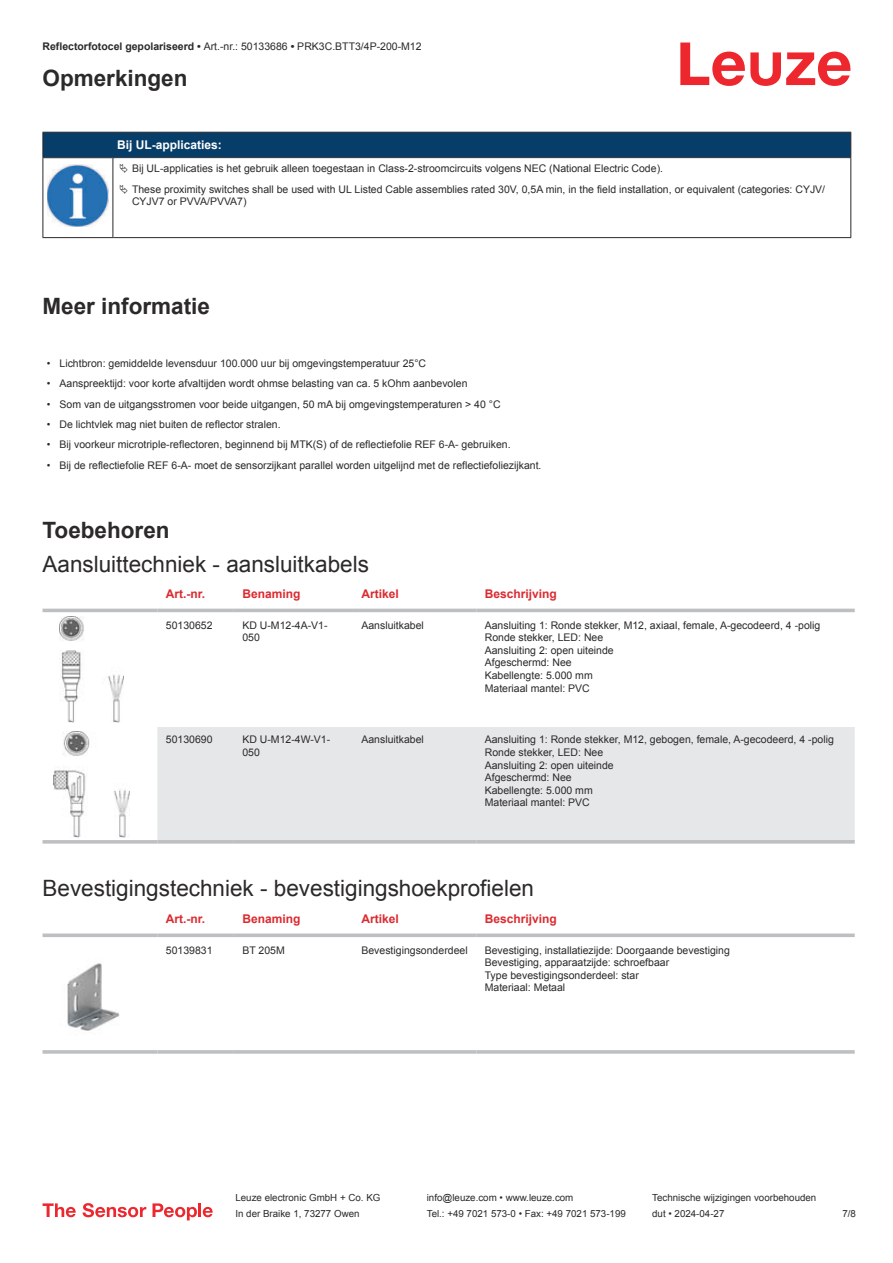
<style>
.page{position:relative;width:893px;height:1263px;background:#fff}
.page>*{position:absolute;margin:0;border:0;box-sizing:border-box;transform-origin:0 0}
.t1{font:22.5px "Arial";color:#2b292a}
.t2{font:700 22.5px "Arial";color:#2b292a}
.t3{font:700 12px "Arial";color:#db2a30}
.t4{font:700 12px "Arial";color:#fff}
.t5{font:10.5px/12.6px "Arial";color:#2b292a}
.t6{font:9.75px "Arial";color:#2b292a}
.s1{font-weight:700}
</style>
<div class="page">
<svg style="left:680px;top:43px;width:170px;height:43px"></svg>
<svg style="left:43px;top:608px;width:812px;height:230px"></svg>
<div style="left:157px;top:727px;width:698px;height:113px;background:#e6e7e9"></div>
<hr style="left:43px;top:609px;width:114px;height:3px;background:#bdbfc1">
<hr style="left:157px;top:609px;width:77px;height:3px;background:#bdbfc1">
<hr style="left:234px;top:609px;width:119px;height:3px;background:#bdbfc1">
<hr style="left:353px;top:609px;width:123px;height:3px;background:#bdbfc1">
<hr style="left:476px;top:609px;width:379px;height:3px;background:#bdbfc1">
<svg style="left:43px;top:840px;width:114px;height:4px"></svg>
<svg style="left:157px;top:840px;width:77px;height:4px"></svg>
<svg style="left:234px;top:840px;width:119px;height:4px"></svg>
<svg style="left:353px;top:840px;width:123px;height:4px"></svg>
<svg style="left:476px;top:840px;width:379px;height:4px;background:#c3c5c7"></svg>
<img style="left:59px;top:616px;width:65px;height:107px">
<img style="left:54px;top:731px;width:75px;height:106px">
<svg style="left:43px;top:933px;width:114px;height:4px"></svg>
<svg style="left:157px;top:933px;width:77px;height:4px"></svg>
<svg style="left:234px;top:933px;width:119px;height:4px"></svg>
<svg style="left:353px;top:933px;width:123px;height:4px"></svg>
<svg style="left:476px;top:933px;width:379px;height:4px;background:#c5c7c9"></svg>
<svg style="left:43px;top:1050px;width:114px;height:4px"></svg>
<hr style="left:157px;top:1050px;width:77px;height:4px;background:#c5c7c9">
<svg style="left:234px;top:1050px;width:119px;height:4px"></svg>
<svg style="left:353px;top:1050px;width:123px;height:4px"></svg>
<hr style="left:476px;top:1050px;width:379px;height:4px;background:#c5c7c9">
<img style="left:67px;top:963px;width:53px;height:68px">
<svg style="left:43px;top:1203px;width:33px;height:14px"></svg>
<svg style="left:83px;top:1203px;width:63px;height:14px"></svg>
<svg style="left:153px;top:1203px;width:44px;height:17px"></svg>
<hr style="left:198px;top:1203px;width:3px;height:14px;background:#ed272d">
<svg style="left:203px;top:1207px;width:10px;height:10px"></svg>
<hr style="left:43px;top:158px;width:1px;height:75px;background:#2b292a">
<hr style="left:113px;top:158px;width:1px;height:75px;background:#2b292a">
<hr style="left:850px;top:158px;width:1px;height:75px;background:#2b292a">
<hr style="left:43px;top:237px;width:70px;height:1px;background:#2b292a">
<hr style="left:113px;top:237px;width:738px;height:1px;background:#2b292a">
<img style="left:47px;top:212px;width:58px;height:15px">
<svg style="left:43px;top:132px;width:808px;height:80px"></svg>
<p class="t5" style="left:43px;top:41px;width:381px"><span class="s1">Reflectorfotocel gepolariseerd •</span> Art.-nr.: 50133686 <span class="s1">•</span> PRK3C.BTT3/4P-200-M12</p>
<h1 class="t2" style="left:43px;top:70px;width:147px">Opmerkingen</h1>
<p class="t4" style="left:117px;top:140px;width:106px">Bij UL-applicaties:</p>
<p class="t5" style="left:132px;top:160px;width:695px;line-height:20.2px">Bij UL-applicaties is het gebruik alleen toegestaan in Class-2-stroomcircuits volgens NEC (National Electric Code).<br>These proximity switches shall be used with UL Listed Cable assemblies rated 30V, 0,5A min, in the field installation, or equivalent (categories: CYJV/</p>
<p class="t5" style="left:132px;top:196px;width:116px">CYJV7 or PVVA/PVVA7)</p>
<h1 class="t2" style="left:43px;top:298px;width:169px">Meer informatie</h1>
<p class="t5" style="left:47px;top:358px;width:381px">• Lichtbron: gemiddelde levensduur 100.000 uur bij omgevingstemperatuur 25°C</p>
<p class="t5" style="left:47px;top:378px;width:422px">• Aanspreektijd: voor korte afvaltijden wordt ohmse belasting van ca. 5 kOhm aanbevolen</p>
<p class="t5" style="left:47px;top:399px;width:455px">• Som van de uitgangsstromen voor beide uitgangen, 50 mA bij omgevingstemperaturen &gt; 40 °C</p>
<p class="t5" style="left:47px;top:419px;width:235px">• De lichtvlek mag niet buiten de reflector stralen.</p>
<p class="t5" style="left:47px;top:439px;width:465px">• Bij voorkeur microtriple-reflectoren, beginnend bij MTK(S) of de reflectiefolie REF 6-A- gebruiken.</p>
<p class="t5" style="left:47px;top:460px;width:496px">• Bij de reflectiefolie REF 6-A- moet de sensorzijkant parallel worden uitgelijnd met de reflectiefoliezijkant.</p>
<h1 class="t2" style="left:43px;top:522px;width:129px">Toebehoren</h1>
<h1 class="t1" style="left:43px;top:555px;width:328px">Aansluittechniek - aansluitkabels</h1>
<p class="t3" style="left:166px;top:589px;width:41px">Art.-nr.</p>
<p class="t3" style="left:242px;top:589px;width:60px">Benaming</p>
<p class="t3" style="left:361px;top:589px;width:39px">Artikel</p>
<p class="t3" style="left:485px;top:589px;width:74px">Beschrijving</p>
<p class="t5" style="left:166px;top:620px;width:48px">50130652</p>
<p class="t5" style="left:242px;top:620px;width:87px">KD U-M12-4A-V1-<br>050</p>
<p class="t5" style="left:361px;top:620px;width:64px">Aansluitkabel</p>
<p class="t5" style="left:485px;top:620px;width:337px">Aansluiting 1: Ronde stekker, M12, axiaal, female, A-gecodeerd, 4 -polig<br>Ronde stekker, LED: Nee<br>Aansluiting 2: open uiteinde<br>Afgeschermd: Nee<br>Kabellengte: 5.000 mm<br>Materiaal mantel: PVC</p>
<p class="t5" style="left:166px;top:734px;width:48px">50130690</p>
<p class="t5" style="left:242px;top:734px;width:89px">KD U-M12-4W-V1-<br>050</p>
<p class="t5" style="left:361px;top:734px;width:64px">Aansluitkabel</p>
<p class="t5" style="left:485px;top:734px;width:351px">Aansluiting 1: Ronde stekker, M12, gebogen, female, A-gecodeerd, 4 -polig<br>Ronde stekker, LED: Nee<br>Aansluiting 2: open uiteinde<br>Afgeschermd: Nee<br>Kabellengte: 5.000 mm<br>Materiaal mantel: PVC</p>
<h1 class="t1" style="left:43px;top:880px;width:493px">Bevestigingstechniek - bevestigingshoekprofielen</h1>
<p class="t3" style="left:166px;top:914px;width:41px">Art.-nr.</p>
<p class="t3" style="left:242px;top:914px;width:60px">Benaming</p>
<p class="t3" style="left:361px;top:914px;width:39px">Artikel</p>
<p class="t3" style="left:485px;top:914px;width:74px">Beschrijving</p>
<p class="t5" style="left:166px;top:944px;width:48px">50139831</p>
<p class="t5" style="left:242px;top:944px;width:44px">BT 205M</p>
<p class="t5" style="left:361px;top:944px;width:108px">Bevestigingsonderdeel</p>
<p class="t5" style="left:485px;top:944px;width:247px">Bevestiging, installatiezijde: Doorgaande bevestiging Bevestiging, apparaatzijde: schroefbaar<br>Type bevestigingsonderdeel: star<br>Materiaal: Metaal</p>
<p class="t6" style="left:235px;top:1194px;width:146px">Leuze electronic GmbH + Co. KG</p>
<p class="t6" style="left:427px;top:1194px;width:148px">info@leuze.com • www.leuze.com</p>
<p class="t6" style="left:652px;top:1194px;width:166px">Technische wijzigingen voorbehouden</p>
<p class="t6" style="left:235px;top:1210px;width:126px">In der Braike 1, 73277 Owen</p>
<p class="t6" style="left:427px;top:1210px;width:201px">Tel.: +49 7021 573-0 • Fax: +49 7021 573-199</p>
<p class="t6" style="left:652px;top:1210px;width:74px">dut • 2024-04-27</p>
<p class="t6" style="left:842px;top:1210px;width:15px">7 /8</p>
</div>
